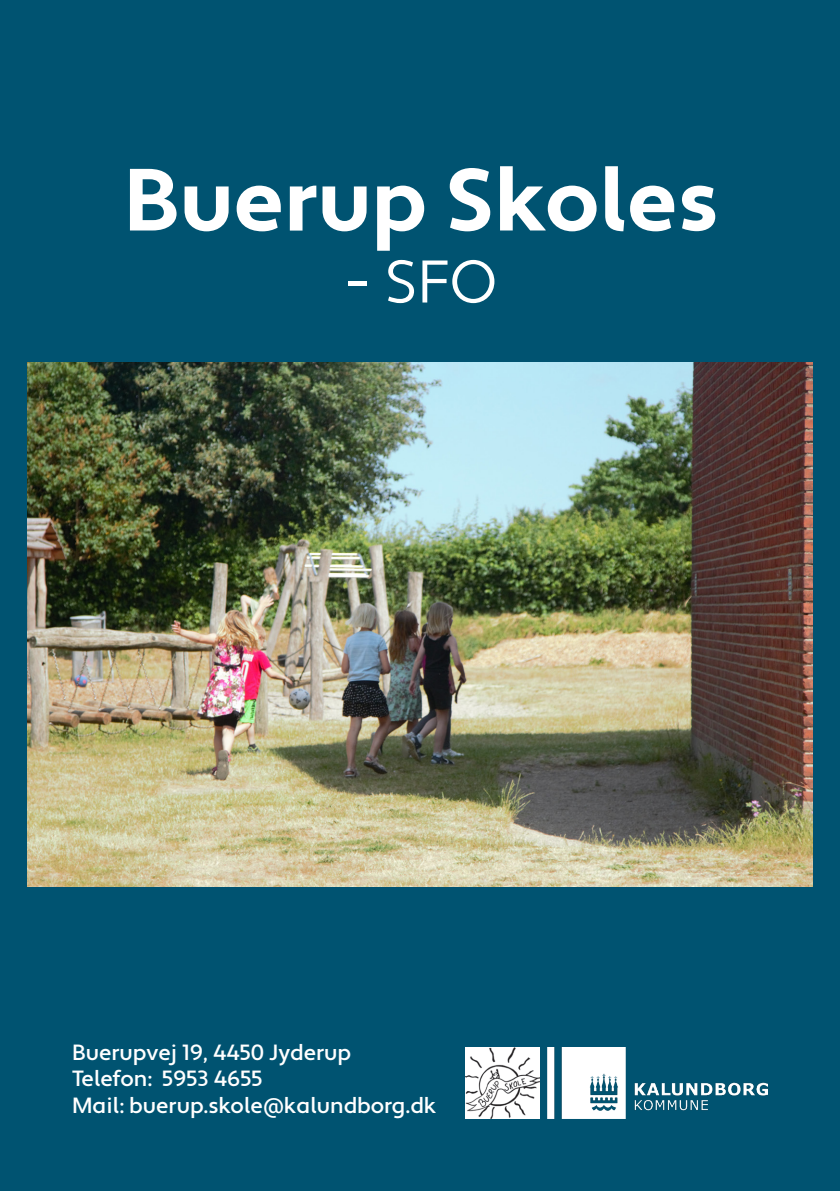
<style>
.page{position:relative;width:840px;height:1191px;background:#fff}
.page>*{position:absolute;margin:0;border:0;box-sizing:border-box;transform-origin:0 0}
.t1{font:700 88px "Apertura";color:#fff}
.t2{font:60px "Apertura";color:#fff}
.t3{font:500 22px "Apertura";color:#fff}
</style>
<div class="page">
<div style="left:0;top:0;width:839px;height:1191px;background:#005371"></div>
<img style="left:27px;top:363px;width:785px;height:523px">
<img style="left:547px;top:1047px;width:220px;height:72px">
<img style="left:465px;top:1047px;width:74px;height:72px">
<p class="t1" style="left:124px;top:147px;width:596px">Buerup Skoles</p>
<p class="t2" style="left:345px;top:245px;width:153px">- SFO</p>
<p class="t3" style="left:72px;top:1039px;width:280px">Buerupvej 19, 4450 Jyderup</p>
<p class="t3" style="left:72px;top:1065px;width:192px">Telefon: 5953 4655</p>
<p class="t3" style="left:72px;top:1091px;width:365px">Mail: buerup.skole@kalundborg.dk</p>
</div>
